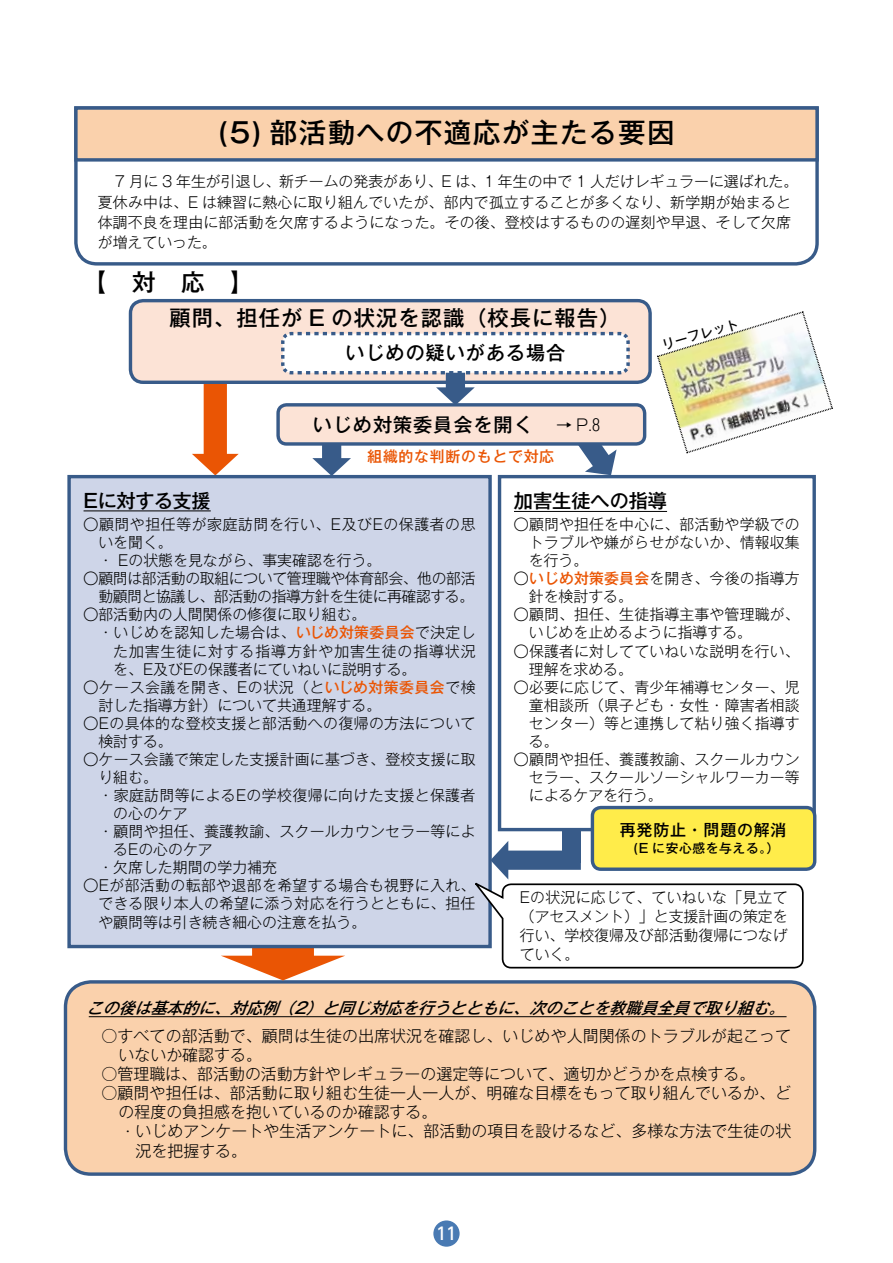
<style>
.page{position:relative;width:893px;height:1263px;background:#fff}
.page>*{position:absolute;margin:0;border:0;box-sizing:border-box;transform-origin:0 0}
.t1{font:500 27.6px "Gothic MB101 Pro";letter-spacing:.05em;color:#000}
.t2{font:500 23.4px "Gothic MB101 Pro";color:#000}
.t3{font:500 21.3px "Gothic MB101 Pro";letter-spacing:.05em;color:#000}
.t4{font:500 19.2px "Gothic MB101 Pro";letter-spacing:.05em;color:#000}
.t5{font:500 19.2px "Gothic MB101 Pro";color:#000}
.t6{font:500 19.2px "Gothic MB101 Pro";letter-spacing:-.02em;color:#000}
.t7{font:500 16.95px "UD Shin Go C Oeiz Pr 6";color:#fff}
.t8{font:300 15.9px/19.2px "Gothic MB101 Pro";letter-spacing:.005em;color:#000}
.t9{font:italic 500 15.9px "Gothic MB101 Pro";color:#000}
.t10{font:500 15.9px "Gothic MB101 Pro";letter-spacing:.05em;color:#000}
.t11{font:300 14.85px/20.2px "Gothic MB101 Pro";letter-spacing:.01em;color:#000}
.t12{font:300 14.85px "Gothic MB101 Pro";letter-spacing:-.025em;color:#000}
.t13{font:300 14.85px "Gothic MB101 Pro";letter-spacing:.04em;color:#000}
.t14{font:300 14.85px "Gothic MB101 Pro";letter-spacing:-.03em;color:#000}
.t15{font:300 14.85px "Gothic MB101 Pro";letter-spacing:.035em;color:#000}
.t16{font:300 14.85px "Gothic MB101 Pro";letter-spacing:.06em;color:#000}
.t17{font:500 14.85px "Gothic MB101 Pro";letter-spacing:.05em;color:#ea5504}
.t18{font:500 12.75px "Gothic MB101 Pro";letter-spacing:.05em;color:#000}
.s1{font-weight:300;font-size:15.9px}
.s2{font-weight:500;color:#ea5504}
.s3{font-size:14.85px}
</style>
<div class="page">
<svg style="left:192px;top:384px;width:47px;height:91px"></svg>
<hr style="left:514px;top:511px;width:153px;height:1px;background:#000">
<div style="left:498px;top:475px;width:318px;height:356px;border:3px solid #385b89"></div>
<svg style="left:74px;top:162px;width:745px;height:104px"></svg>
<div style="left:74px;top:106px;width:745px;height:56px;background:#fad1ac;border:3px solid #385b89"></div>
<div style="left:130px;top:301px;width:520px;height:81px;background:#fce3d6;border-radius:13px"></div>
<div style="left:129px;top:299px;width:523px;height:85px;border:3px solid #385b89;border-radius:13px"></div>
<div style="left:278px;top:405px;width:367px;height:39px;background:#fce3d6;border-radius:9px"></div>
<div style="left:276px;top:403px;width:370px;height:43px;border:3px solid #385b89;border-radius:9px"></div>
<div style="left:65px;top:982px;width:750px;height:192px;background:#fad1ac;border-radius:26px"></div>
<div style="left:64px;top:980px;width:752px;height:196px;border:3px solid #385b89;border-radius:26px"></div>
<div style="left:592px;top:807px;width:223px;height:62px;background:#ffec4a;border-radius:9px"></div>
<div style="left:591px;top:806px;width:225px;height:65px;border:3px solid #385b89;border-radius:9px"></div>
<div style="left:562px;top:831px;width:19px;height:31px;background:#385b89"></div>
<svg style="left:221px;top:948px;width:124px;height:32px"></svg>
<div style="left:69px;top:477px;width:421px;height:469px;background:#ced5e8"></div>
<hr style="left:84px;top:510px;width:127px;height:1px;background:#000">
<div style="left:67px;top:475px;width:425px;height:473px;border:3px solid #385b89"></div>
<svg style="left:470px;top:841px;width:334px;height:128px"></svg>
<svg style="left:279px;top:331px;width:353px;height:145px"></svg>
<div style="left:433px;top:1220px;width:27px;height:27px;background:#497ab3;border-radius:50%"></div>
<hr style="left:89px;top:1016px;width:697px;height:1px;background:#000">
<svg style="left:657px;top:311px;width:176px;height:143px"></svg>
<h1 class="t1" style="left:218px;top:109px;width:458px">(5) 部活動への不適応が主たる要因</h1>
<p class="t11" style="left:98px;top:170px;width:702px;text-indent:17px">7 月に 3 年生が引退し、新チームの発表があり、E は、1 年生の中で 1 人だけレギュラーに選ばれた。夏休み中は、E は練習に熱心に取り組んでいたが、部内で孤立することが多くなり、新学期が始まると体調不良を理由に部活動を欠席するようになった。その後、登校はするものの遅刻や早退、そして欠席が増えていった。</p>
<h2 class="t2" style="left:83px;top:262px;width:172px">【　対　応　】</h2>
<h3 class="t3" style="left:170px;top:300px;width:452px">顧問、担任が E の状況を認識（校長に報告）</h3>
<p class="t18" style="left:659px;top:335px;width:81px;rotate:-16deg">リーフレット</p>
<p class="t4" style="left:345px;top:337px;width:222px">いじめの疑いがある場合</p>
<p class="t4" style="left:313px;top:409px;width:289px">いじめ対策委員会を開く <span class="s1">→ P.8</span></p>
<p class="t17" style="left:367px;top:444px;width:188px">組織的な判断のもとで対応</p>
<p class="t6" style="left:84px;top:485px;width:129px">Eに対する支援</p>
<p class="t13" style="left:84px;top:512px;width:394px">〇顧問や担任等が家庭訪問を行い、E及びEの保護者の思</p>
<p class="t11" style="left:98px;top:530px;width:76px">いを聞く。</p>
<p class="t11" style="left:98px;top:548px;width:285px">・ Eの状態を見ながら、事実確認を行う。</p>
<p class="t12" style="left:84px;top:566px;width:394px">〇顧問は部活動の取組について管理職や体育部会、他の部活</p>
<p class="t14" style="left:98px;top:584px;width:377px">動顧問と協議し、部活動の指導方針を生徒に再確認する。</p>
<p class="t11" style="left:84px;top:602px;width:284px">〇部活動内の人間関係の修復に取り組む。</p>
<p class="t11" style="left:98px;top:621px;width:379px">・いじめを認知した場合は、<span class="s2">いじめ対策委員会</span>で決定し</p>
<p class="t16" style="left:113px;top:638px;width:364px">た加害生徒に対する指導方針や加害生徒の指導状況</p>
<p class="t11" style="left:113px;top:657px;width:305px">を、E及びEの保護者にていねいに説明する。</p>
<p class="t15" style="left:84px;top:675px;width:394px">〇ケース会議を開き、Eの状況（と<span class="s2">いじめ対策委員会</span>で検</p>
<p class="t11" style="left:98px;top:693px;width:284px">討した指導方針）について共通理解する。</p>
<p class="t11" style="left:84px;top:711px;width:393px">〇Eの具体的な登校支援と部活動への復帰の方法について</p>
<p class="t11" style="left:98px;top:729px;width:76px">検討する。</p>
<p class="t11" style="left:84px;top:747px;width:394px">〇ケース会議で策定した支援計画に基づき、登校支援に取</p>
<p class="t11" style="left:98px;top:765px;width:61px">り組む。</p>
<p class="t11" style="left:98px;top:783px;width:379px">・家庭訪問等によるEの学校復帰に向けた支援と保護者</p>
<p class="t11" style="left:113px;top:801px;width:76px">の心のケア</p>
<p class="t11" style="left:98px;top:819px;width:379px">・顧問や担任、養護教諭、スクールカウンセラー等によ</p>
<p class="t11" style="left:113px;top:837px;width:101px">るEの心のケア</p>
<p class="t11" style="left:98px;top:855px;width:180px">・欠席した期間の学力補充</p>
<p class="t11" style="left:84px;top:873px;width:393px">〇Eが部活動の転部や退部を希望する場合も視野に入れ、</p>
<p class="t11" style="left:98px;top:892px;width:379px">できる限り本人の希望に添う対応を行うとともに、担任</p>
<p class="t11" style="left:98px;top:910px;width:269px">や顧問等は引き続き細心の注意を払う。</p>
<p class="t5" style="left:514px;top:485px;width:155px">加害生徒への指導</p>
<p class="t11" style="left:514px;top:512px;width:287px">〇顧問や担任を中心に、部活動や学級での</p>
<p class="t11" style="left:529px;top:530px;width:272px">トラブルや嫌がらせがないか、情報収集</p>
<p class="t11" style="left:529px;top:548px;width:61px">を行う。</p>
<p class="t11" style="left:514px;top:566px;width:287px">〇<span class="s2">いじめ対策委員会</span>を開き、今後の指導方</p>
<p class="t11" style="left:529px;top:584px;width:106px">針を検討する。</p>
<p class="t11" style="left:514px;top:602px;width:287px">〇顧問、担任、生徒指導主事や管理職が、</p>
<p class="t11" style="left:529px;top:621px;width:225px">いじめを止めるように指導する。</p>
<p class="t11" style="left:514px;top:639px;width:287px">〇保護者に対してていねいな説明を行い、</p>
<p class="t11" style="left:529px;top:657px;width:106px">理解を求める。</p>
<p class="t11" style="left:514px;top:675px;width:287px">〇必要に応じて、青少年補導センター、児</p>
<p class="t11" style="left:529px;top:693px;width:272px">童相談所（県子ども・女性・障害者相談</p>
<p class="t11" style="left:529px;top:711px;width:272px">センター）等と連携して粘り強く指導す</p>
<p class="t11" style="left:529px;top:729px;width:31px">る。</p>
<p class="t11" style="left:514px;top:747px;width:287px">〇顧問や担任、養護教諭、スクールカウン</p>
<p class="t11" style="left:529px;top:765px;width:272px">セラー、スクールソーシャルワーカー等</p>
<p class="t11" style="left:529px;top:783px;width:135px">によるケアを行う。</p>
<p class="t10" style="left:620px;top:817px;width:168px">再発防止・問題の解消</p>
<p class="t18" style="left:634px;top:837px;width:147px">(E に安心感を与える。）</p>
<p class="t11" style="left:520px;top:885px;width:269px;line-height:19.2px;text-align:justify">Eの状況に応じて、ていねいな「見立て（アセスメント）」と支援計画の策定を行い、学校復帰及び部活動復帰につなげていく。</p>
<p class="t9" style="left:87px;top:994px;width:707px">この後は基本的に、対応例（2）と同じ対応を行うとともに、次のことを教職員全員で取り組む。</p>
<p class="t8" style="left:119px;top:1024px;width:674px;text-indent:-17px">○すべての部活動で、顧問は生徒の出席状況を確認し、いじめや人間関係のトラブルが起こっていないか確認する。</p>
<p class="t8" style="left:102px;top:1062px;width:655px">○管理職は、部活動の活動方針やレギュラーの選定等について、適切かどうかを点検する。</p>
<p class="t8" style="left:102px;top:1081px;width:691px">○顧問や担任は、部活動に取り組む生徒一人一人が、明確な目標をもって取り組んでいるか、ど</p>
<p class="t8" style="left:119px;top:1100px;width:320px">の程度の負担感を抱いているのか確認する。</p>
<p class="t8" style="left:121px;top:1119px;width:672px"><span class="s3">・</span>いじめアンケートや生活アンケートに、部活動の項目を設けるなど、多様な方法で生徒の状</p>
<p class="t8" style="left:136px;top:1139px;width:113px">況を把握する。</p>
<p class="t7" style="left:436px;top:1220px;width:22px">11</p>
</div>
